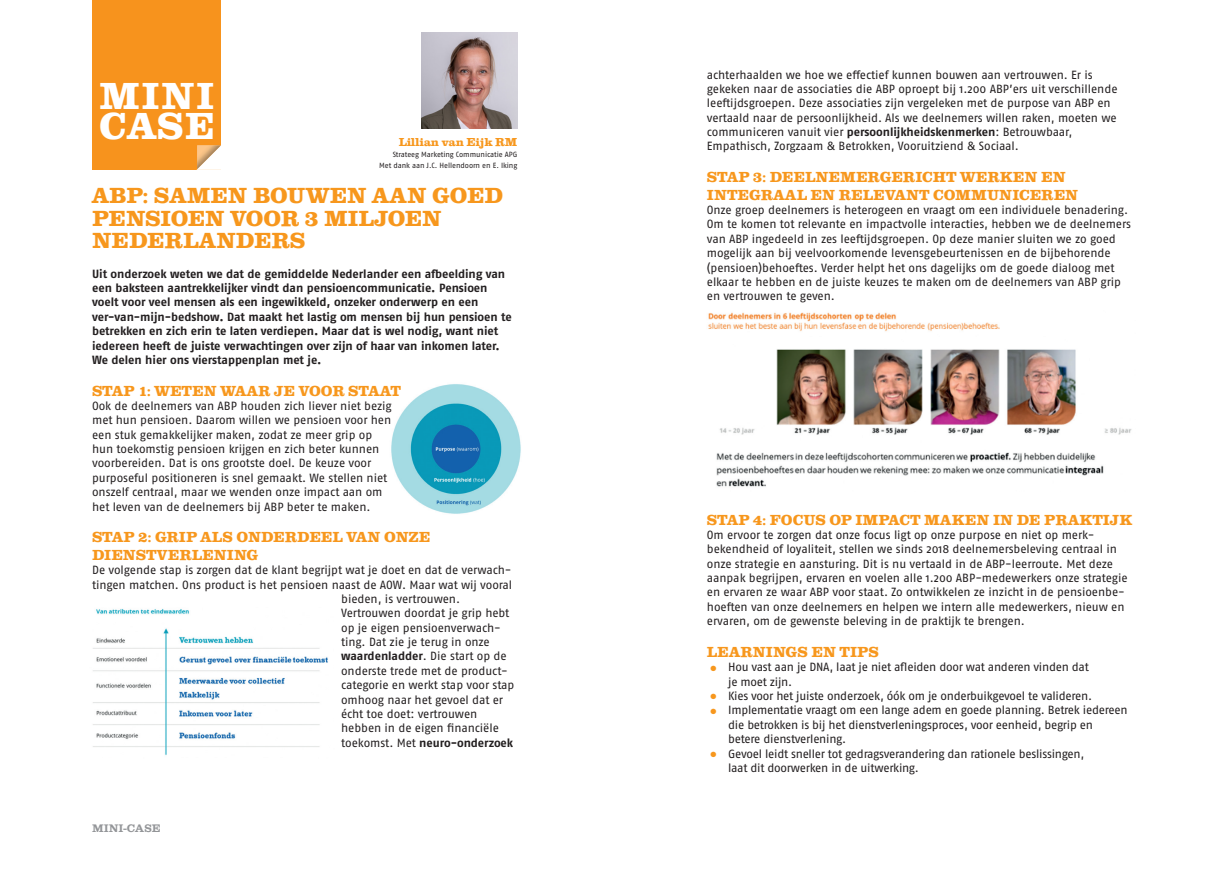
<style>
.page{position:relative;width:1226px;height:872px;background:#fff}
.page>*{position:absolute;margin:0;border:0;box-sizing:border-box;transform-origin:0 0}
.t1{font:800 38.75px "Clarendon Com";letter-spacing:.03em;color:#fff}
.SP_TTL{font:800 22.5px/22.5px "Clarendon Com";color:#f7971d}
.SP_H1{font:800 15px/17.5px "Clarendon Com";letter-spacing:.005em;color:#f7971d}
.SP_TXT_INDENT{font:11.88px/14.4px "Fago Pro";letter-spacing:-.01em;color:#231f20}
.SP_INTRO{font:700 11.88px/14.4px "Fago Pro";letter-spacing:-.005em;color:#231f20}
.SP_TXT_INDENT-2{font:700 11.88px "Fago Pro";letter-spacing:-.005em;color:#231f20}
.SP_AUT{font:800 11.88px "Clarendon Com";letter-spacing:-.005em;color:#f7971d}
.RUNNING-HEADER{font:700 11.25px "Clarendon Com";color:#939598}
.SP_AUT_2{font:7.5px "Fago Pro";letter-spacing:-.01em;color:#231f20}
.s1{font-weight:400}
.s2{font-weight:700}
.s3{color:#f7971d}
</style>
<div class="page">
<img style="left:391px;top:384px;width:130px;height:130px">
<div style="left:92px;top:0;width:129px;height:169px;background:#f7931d"></div>
<svg style="left:196px;top:145px;width:25px;height:25px"></svg>
<img style="left:197px;top:145px;width:23px;height:24px">
<img style="left:422px;top:33px;width:95px;height:95px">
<img style="left:93px;top:609px;width:235px;height:146px">
<img style="left:708px;top:312px;width:424px;height:175px">
<p class="t1" style="left:99px;top:74px;width:117px">MINI</p>
<p class="t1" style="left:99px;top:104px;width:117px">CASE</p>
<p class="SP_AUT" style="left:399px;top:135px;width:120px">Lillian van Eijk RM</p>
<p class="SP_AUT_2" style="left:393px;top:150px;width:126px">Strateeg Marketing Communicatie APG</p>
<p class="SP_AUT_2" style="left:379px;top:161px;width:140px">Met dank aan J.C. Hellendoorn en E. Iking</p>
<p class="SP_TTL" style="left:92px;top:184px;width:413px">ABP: SAMEN BOUWEN AAN GOED<br>PENSIOEN VOOR 3 MILJOEN<br>NEDERLANDERS</p>
<p class="SP_INTRO" style="left:92px;top:266px;width:421px">Uit onderzoek weten we dat de gemiddelde Nederlander een afbeelding van een baksteen aantrekkelijker vindt dan pensioencommunicatie. Pensioen voelt voor veel mensen als een ingewikkeld, onzeker onderwerp en een ver-van-mijn-bedshow. Dat maakt het lastig om mensen bij hun pensioen te betrekken en zich erin te laten verdiepen. Maar dat is wel nodig, want niet iedereen heeft de juiste verwachtingen over zijn of haar van inkomen later.<br>We delen hier ons vierstappenplan met je.</p>
<p class="SP_H1" style="left:92px;top:382px;width:310px">STAP 1: WETEN WAAR JE VOOR STAAT</p>
<p class="SP_TXT_INDENT" style="left:92px;top:398px;width:301px">Ook de deelnemers van ABP houden zich liever niet bezig met hun pensioen. Daarom willen we pensioen voor hen een stuk gemakkelijker maken, zodat ze meer grip op hun toekomstig pensioen krijgen en zich beter kunnen voorbereiden. Dat is ons grootste doel. De keuze voor purposeful positioneren is snel gemaakt. We stellen niet onszelf centraal, maar we wenden onze impact aan om het leven van de deelnemers bij ABP beter te maken.</p>
<p class="SP_H1" style="left:92px;top:528px;width:340px">STAP 2: GRIP ALS ONDERDEEL VAN ONZE<br>DIENSTVERLENING</p>
<p class="SP_TXT_INDENT" style="left:92px;top:563px;width:421px">De volgende stap is zorgen dat de klant begrijpt wat je doet en dat de verwach-</p>
<p class="SP_TXT_INDENT" style="left:92px;top:577px;width:422px">tingen matchen. Ons product is het pensioen naast de AOW. Maar wat wij vooral</p>
<p class="SP_TXT_INDENT" style="left:341px;top:591px;width:120px">bieden, is vertrouwen.</p>
<p class="SP_TXT_INDENT" style="left:341px;top:606px;width:170px">Vertrouwen doordat je grip hebt</p>
<p class="SP_TXT_INDENT" style="left:341px;top:620px;width:161px">op je eigen pensioenverwach-</p>
<p class="SP_TXT_INDENT" style="left:341px;top:635px;width:150px">ting. Dat zie je terug in onze</p>
<p class="SP_TXT_INDENT-2" style="left:341px;top:649px;width:167px">waardenladder<span class="s1">. Die start op de</span></p>
<p class="SP_TXT_INDENT" style="left:341px;top:663px;width:168px">onderste trede met de product-</p>
<p class="SP_TXT_INDENT" style="left:341px;top:678px;width:175px">categorie en werkt stap voor stap</p>
<p class="SP_TXT_INDENT" style="left:341px;top:692px;width:163px">omhoog naar het gevoel dat er</p>
<p class="SP_TXT_INDENT" style="left:341px;top:706px;width:138px">écht toe doet: vertrouwen</p>
<p class="SP_TXT_INDENT" style="left:341px;top:721px;width:159px">hebben in de eigen financiële</p>
<p class="SP_TXT_INDENT-2" style="left:341px;top:735px;width:174px"><span class="s1">toekomst. Met</span> neuro-onderzoek</p>
<p class="RUNNING-HEADER" style="left:92px;top:822px;width:70px">MINI-CASE</p>
<p class="SP_TXT_INDENT" style="left:707px;top:67px;width:412px">achterhaalden we hoe we effectief kunnen bouwen aan vertrouwen. Er is gekeken naar de associaties die ABP oproept bij 1.200 ABP’ers uit verschillende leeftijdsgroepen. Deze associaties zijn vergeleken met de purpose van ABP en vertaald naar de persoonlijkheid. Als we deelnemers willen raken, moeten we communiceren vanuit vier <span class="s2">persoonlijkheidskenmerken</span>: Betrouwbaar, Empathisch, Zorgzaam &amp; Betrokken, Vooruitziend &amp; Sociaal.</p>
<p class="SP_H1" style="left:707px;top:168px;width:373px">STAP 3: DEELNEMERGERICHT WERKEN EN<br>INTEGRAAL EN RELEVANT COMMUNICEREN</p>
<p class="SP_TXT_INDENT" style="left:707px;top:203px;width:426px">Onze groep deelnemers is heterogeen en vraagt om een individuele benadering.<br>Om te komen tot relevante en impactvolle interacties, hebben we de deelnemers van ABP ingedeeld in zes leeftijdsgroepen. Op deze manier sluiten we zo goed mogelijk aan bij veelvoorkomende levensgebeurtenissen en de bijbehorende (pensioen)behoeftes. Verder helpt het ons dagelijks om de goede dialoog met elkaar te hebben en de juiste keuzes te maken om de deelnemers van ABP grip en vertrouwen te geven.</p>
<p class="SP_H1" style="left:707px;top:510px;width:427px">STAP 4: FOCUS OP IMPACT MAKEN IN DE PRAKTIJK</p>
<p class="SP_TXT_INDENT" style="left:707px;top:527px;width:422px">Om ervoor te zorgen dat onze focus ligt op onze purpose en niet op merk&shy;bekendheid of loyaliteit, stellen we sinds 2018 deelnemersbeleving centraal in onze strategie en aansturing. Dit is nu vertaald in de ABP- leerroute. Met deze aanpak begrijpen, ervaren en voelen alle 1.200 ABP- medewerkers onze strategie en ervaren ze waar ABP voor staat. Zo ontwikkelen ze inzicht in de pensioenbe&shy;hoeften van onze deelnemers en helpen we intern alle medewerkers, nieuw en ervaren, om de gewenste beleving in de praktijk te brengen.</p>
<p class="SP_H1" style="left:707px;top:643px;width:173px">LEARNINGS EN TIPS</p>
<p class="SP_TXT_INDENT" style="left:728px;top:660px;width:362px;text-indent:-18px"><span class="s3">●</span> Hou vast aan je DNA, laat je niet afleiden door wat anderen vinden dat je moet zijn.</p>
<p class="SP_TXT_INDENT" style="left:710px;top:688px;width:383px"><span class="s3">●</span> Kies voor het juiste onderzoek, óók om je onderbuikgevoel te valideren.</p>
<p class="SP_TXT_INDENT" style="left:728px;top:703px;width:401px;text-indent:-18px"><span class="s3">●</span> Implementatie vraagt om een lange adem en goede planning. Betrek iedereen die betrokken is bij het dienstverleningsproces, voor eenheid, begrip en betere dienstverlening.</p>
<p class="SP_TXT_INDENT" style="left:728px;top:746px;width:358px;text-indent:-18px"><span class="s3">●</span> Gevoel leidt sneller tot gedragsverandering dan rationele beslissingen, laat dit doorwerken in de uitwerking.</p>
</div>
